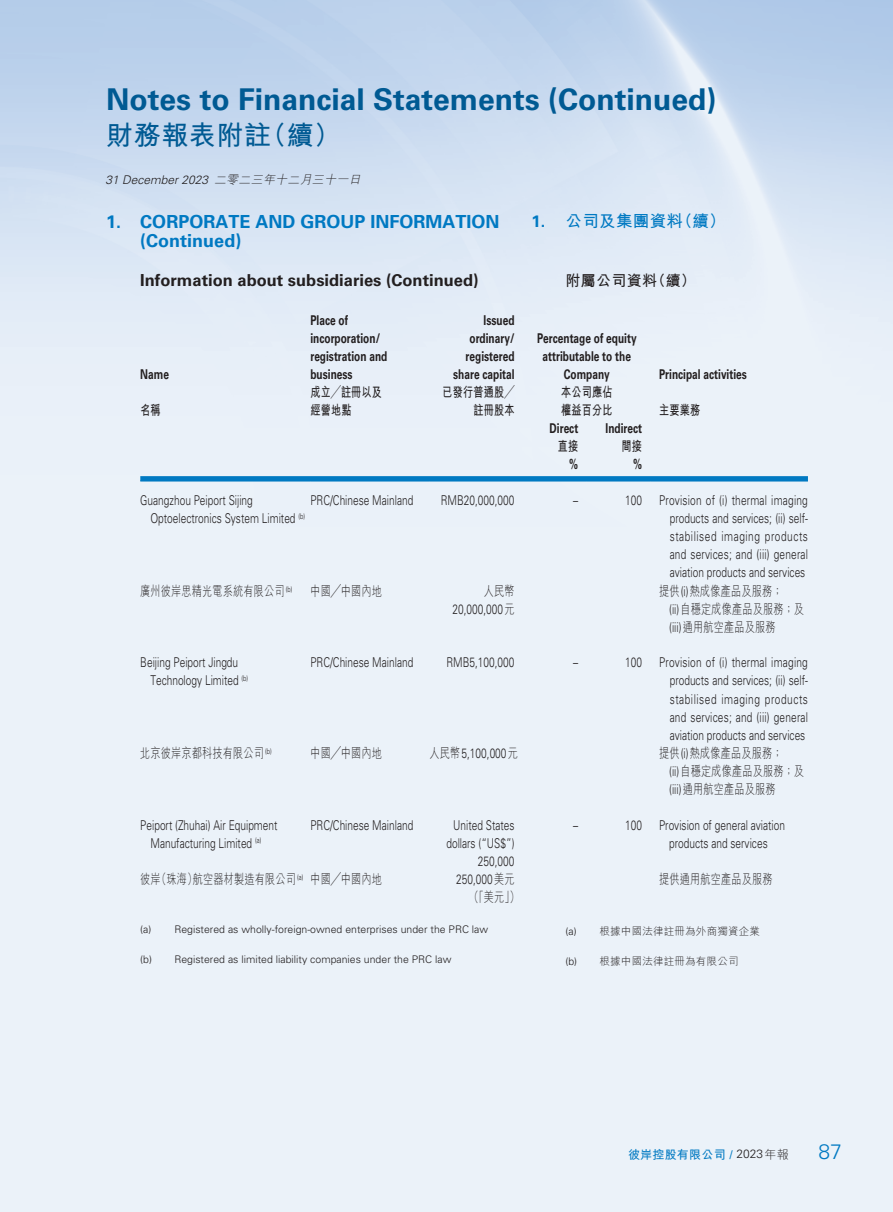
<style>
.page{position:relative;width:893px;height:1212px;background:#fff}
.page>*{position:absolute;margin:0;border:0;box-sizing:border-box;transform-origin:0 0}
.t1{font:700 30px "Univers LT Std";color:#005a93}
.t2{font:700 27px "M Hei HK";letter-spacing:.02em;color:#005a93}
.t3{font:300 21px "Univers LT Std";color:#0079c2}
._01_H1_E{font:700 18px/19.5px "Univers LT Std";color:#0079c2}
._02_H2_E{font:700 16.5px "Univers LT Std";color:#231f20}
._001_H1_C{font:700 16.5px "M Hei HK";letter-spacing:.02em;color:#0079c2}
._002_H2_C{font:700 15px "M Hei HK";letter-spacing:.02em;color:#231f20}
._50_Table_txt{font:300 13.5px/18px "Univers LT Std";color:#231f20;text-align:justify;scale:.75 1}
._50_Table_txt-2{font:300 13.5px "M Hei HK";letter-spacing:.02em;color:#231f20;scale:.75 1}
._50_Table_txt-3{font:700 13.5px/18px "Univers LT Std";color:#231f20;scale:.75 1}
._50_Table_txt-4{font:700 13.5px "M Hei HK";letter-spacing:.02em;color:#231f20;scale:.75 1}
.t4{font:italic 300 12px "Univers LT Std";color:#231f20}
.t5{font:700 12px "M Hei HK";letter-spacing:.02em;color:#0079c2}
._06_Notes_E{font:300 10.5px "Univers LT Std";color:#231f20}
._006_Notes_C{font:300 10.5px "M Hei HK";letter-spacing:.02em;color:#231f20}
.s1{font-family:"M Hei HK"}
.s2{font-family:"Univers LT Std"}
.s3{font-family:"Univers LT Std";font-weight:300;color:#231f20}
.s4{font-weight:300;color:#231f20}
</style>
<div class="page">
<svg style="left:140px;top:476px;width:668px;height:4px;background:#087dc3"></svg>
<hr style="left:140px;top:480px;width:170px;height:1px;background:#0079c2">
<hr style="left:310px;top:480px;width:119px;height:1px;background:#0079c2">
<hr style="left:429px;top:480px;width:94px;height:1px;background:#0079c2">
<hr style="left:523px;top:480px;width:64px;height:1px;background:#0079c2">
<hr style="left:587px;top:480px;width:64px;height:1px;background:#0079c2">
<hr style="left:651px;top:480px;width:157px;height:1px;background:#0079c2">
<p class="t1" style="left:106px;top:82px;width:612px">Notes to Financial Statements (Continued)</p>
<p class="t2" style="left:106px;top:116px;width:236px">財務報表附註（續）</p>
<p class="t4" style="left:105px;top:172px;width:259px">31 December2023 <span class="s1">二零二三年十二月三十一日</span></p>
<p class="_01_H1_E" style="left:140px;top:212px;width:361px;text-indent:-34px">1. CORPORATE AND GROUP INFORMATION (Continued)</p>
<p class="_02_H2_E" style="left:140px;top:271px;width:340px">Information about subsidiaries (Continued)</p>
<p class="_50_Table_txt-3" style="left:140px;top:365px;width:40px">Name</p>
<p class="_50_Table_txt-4" style="left:140px;top:400px;width:29px">名稱</p>
<p class="_50_Table_txt-3" style="left:310px;top:311px;width:52px">Place of</p>
<p class="_50_Table_txt-3" style="left:310px;top:329px;width:104px">incorporation/ registration and business</p>
<p class="_50_Table_txt-4" style="left:310px;top:382px;width:97px">成立╱註冊以及</p>
<p class="_50_Table_txt-4" style="left:310px;top:400px;width:56px">經營地點</p>
<p class="_50_Table_txt-3" style="left:484px;top:311px;width:43px">Issued</p>
<p class="_50_Table_txt-3" style="left:469px;top:329px;width:62px">ordinary/</p>
<p class="_50_Table_txt-3" style="left:466px;top:347px;width:67px">registered</p>
<p class="_50_Table_txt-3" style="left:453px;top:365px;width:83px">share capital</p>
<p class="_50_Table_txt-4" style="left:443px;top:382px;width:97px">已發行普通股╱</p>
<p class="_50_Table_txt-4" style="left:473px;top:400px;width:56px">註冊股本</p>
<p class="_001_H1_C" style="left:531px;top:209px;width:196px"><span class="s2">1.</span> 公司及集團資料（續）</p>
<p class="_002_H2_C" style="left:565px;top:269px;width:132px">附屬公司資料（續）</p>
<p class="_50_Table_txt-3" style="left:537px;top:329px;width:134px;text-align:center">Percentage of equity attributable to the<br>Company</p>
<p class="_50_Table_txt-3" style="left:659px;top:365px;width:119px">Principal activities</p>
<p class="_50_Table_txt-4" style="left:561px;top:382px;width:70px">本公司應佔</p>
<p class="_50_Table_txt-4" style="left:561px;top:400px;width:70px">權益百分比</p>
<p class="_50_Table_txt-4" style="left:659px;top:400px;width:56px">主要業務</p>
<p class="_50_Table_txt-3" style="left:550px;top:419px;width:40px">Direct</p>
<p class="_50_Table_txt-3" style="left:605px;top:419px;width:50px">Indirect</p>
<p class="_50_Table_txt-4" style="left:558px;top:436px;width:29px">直接</p>
<p class="_50_Table_txt-4" style="left:622px;top:436px;width:29px">間接</p>
<p class="_50_Table_txt-3" style="left:569px;top:455px;width:14px">%</p>
<p class="_50_Table_txt-3" style="left:633px;top:455px;width:14px">%</p>
<p class="_50_Table_txt" style="left:140px;top:492px;width:152px">Guangzhou Peiport Sijing</p>
<p class="_50_Table_txt" style="left:150px;top:510px;width:208px">Optoelectronics System Limited <sup>(b)</sup></p>
<p class="_50_Table_txt" style="left:310px;top:492px;width:139px">PRC/Chinese Mainland</p>
<p class="_50_Table_txt" style="left:441px;top:492px;width:100px">RMB20,000,000</p>
<p class="_50_Table_txt" style="left:573px;top:492px;width:8px">–</p>
<p class="_50_Table_txt" style="left:625px;top:492px;width:24px">100</p>
<p class="_50_Table_txt" style="left:670px;top:492px;width:186px;text-indent:-11px">Provision of (i) thermal imaging products and services; (ii) self&shy;stabilised imaging products and services; and (iii) general aviation products and services</p>
<p class="_50_Table_txt-2" style="left:140px;top:584px;width:204px">廣州彼岸思精光電系統有限公司 <sup>(b)</sup></p>
<p class="_50_Table_txt-2" style="left:310px;top:584px;width:97px">中國╱中國內地</p>
<p class="_50_Table_txt-2" style="left:484px;top:584px;width:43px">人民幣</p>
<p class="_50_Table_txt" style="left:452px;top:600px;width:84px">20,000,000<span class="s1">元</span></p>
<p class="_50_Table_txt-2" style="left:659px;top:584px;width:166px">提供<span class="s2">(i)</span>熱成像產品及服務；</p>
<p class="_50_Table_txt-2" style="left:669px;top:602px;width:181px"><span class="s2">(ii)</span>自穩定成像產品及服務；及</p>
<p class="_50_Table_txt-2" style="left:669px;top:620px;width:143px"><span class="s2">(iii)</span>通用航空產品及服務</p>
<p class="_50_Table_txt" style="left:140px;top:654px;width:132px">Beijing Peiport Jingdu</p>
<p class="_50_Table_txt" style="left:150px;top:672px;width:132px">Technology Limited <sup>(b)</sup></p>
<p class="_50_Table_txt" style="left:310px;top:654px;width:139px">PRC/Chinese Mainland</p>
<p class="_50_Table_txt" style="left:446px;top:654px;width:92px">RMB5,100,000</p>
<p class="_50_Table_txt" style="left:573px;top:654px;width:8px">–</p>
<p class="_50_Table_txt" style="left:625px;top:654px;width:24px">100</p>
<p class="_50_Table_txt" style="left:670px;top:654px;width:186px;text-indent:-11px">Provision of (i) thermal imaging products and services; (ii) self&shy;stabilised imaging products and services; and (iii) general aviation products and services</p>
<p class="_50_Table_txt-2" style="left:140px;top:746px;width:177px">北京彼岸京都科技有限公司 <sup>(b)</sup></p>
<p class="_50_Table_txt-2" style="left:310px;top:746px;width:97px">中國╱中國內地</p>
<p class="_50_Table_txt" style="left:429px;top:744px;width:119px"><span class="s1">人民幣</span>5,100,000<span class="s1">元</span></p>
<p class="_50_Table_txt-2" style="left:659px;top:746px;width:166px">提供<span class="s2">(i)</span>熱成像產品及服務；</p>
<p class="_50_Table_txt-2" style="left:669px;top:764px;width:181px"><span class="s2">(ii)</span>自穩定成像產品及服務；及</p>
<p class="_50_Table_txt-2" style="left:669px;top:782px;width:143px"><span class="s2">(iii)</span>通用航空產品及服務</p>
<p class="_50_Table_txt" style="left:140px;top:816px;width:185px">Peiport (Zhuhai) Air Equipment</p>
<p class="_50_Table_txt" style="left:150px;top:834px;width:149px">Manufacturing Limited <sup>(a)</sup></p>
<p class="_50_Table_txt" style="left:310px;top:816px;width:139px">PRC/Chinese Mainland</p>
<p class="_50_Table_txt" style="left:453px;top:816px;width:83px">United States</p>
<p class="_50_Table_txt" style="left:446px;top:834px;width:92px">dollars (“US$”)</p>
<p class="_50_Table_txt" style="left:478px;top:852px;width:50px">250,000</p>
<p class="_50_Table_txt" style="left:573px;top:816px;width:8px">–</p>
<p class="_50_Table_txt" style="left:625px;top:816px;width:24px">100</p>
<p class="_50_Table_txt" style="left:659px;top:816px;width:170px">Provision of general aviation</p>
<p class="_50_Table_txt" style="left:669px;top:834px;width:133px">products and services</p>
<p class="_50_Table_txt-2" style="left:140px;top:872px;width:219px">彼岸（珠海）航空器材製造有限公司 <sup>(a)</sup></p>
<p class="_50_Table_txt-2" style="left:310px;top:872px;width:97px">中國╱中國內地</p>
<p class="_50_Table_txt" style="left:456px;top:870px;width:79px">250,000<span class="s1">美元</span></p>
<p class="_50_Table_txt-2" style="left:469px;top:890px;width:69px">（「美元」）</p>
<p class="_06_Notes_E" style="left:140px;top:923px;width:349px">(a) Registered as wholly-foreign-owned enterprises under the PRC law</p>
<p class="_06_Notes_E" style="left:140px;top:953px;width:313px">(b) Registered as limited liability companies under the PRC law</p>
<p class="_50_Table_txt-2" style="left:659px;top:872px;width:153px">提供通用航空產品及服務</p>
<p class="_006_Notes_C" style="left:565px;top:925px;width:196px"><span class="s2">(a)</span> 根據中國法律註冊為外商獨資企業</p>
<p class="_006_Notes_C" style="left:565px;top:955px;width:175px"><span class="s2">(b)</span> 根據中國法律註冊為有限公司</p>
<p class="t5" style="left:628px;top:1146px;width:162px">彼岸控股有限公司 / <span class="s3">2023</span><span class="s4">年報</span></p>
<h3 class="t3" style="left:819px;top:1138px;width:25px">87</h3>
</div>
